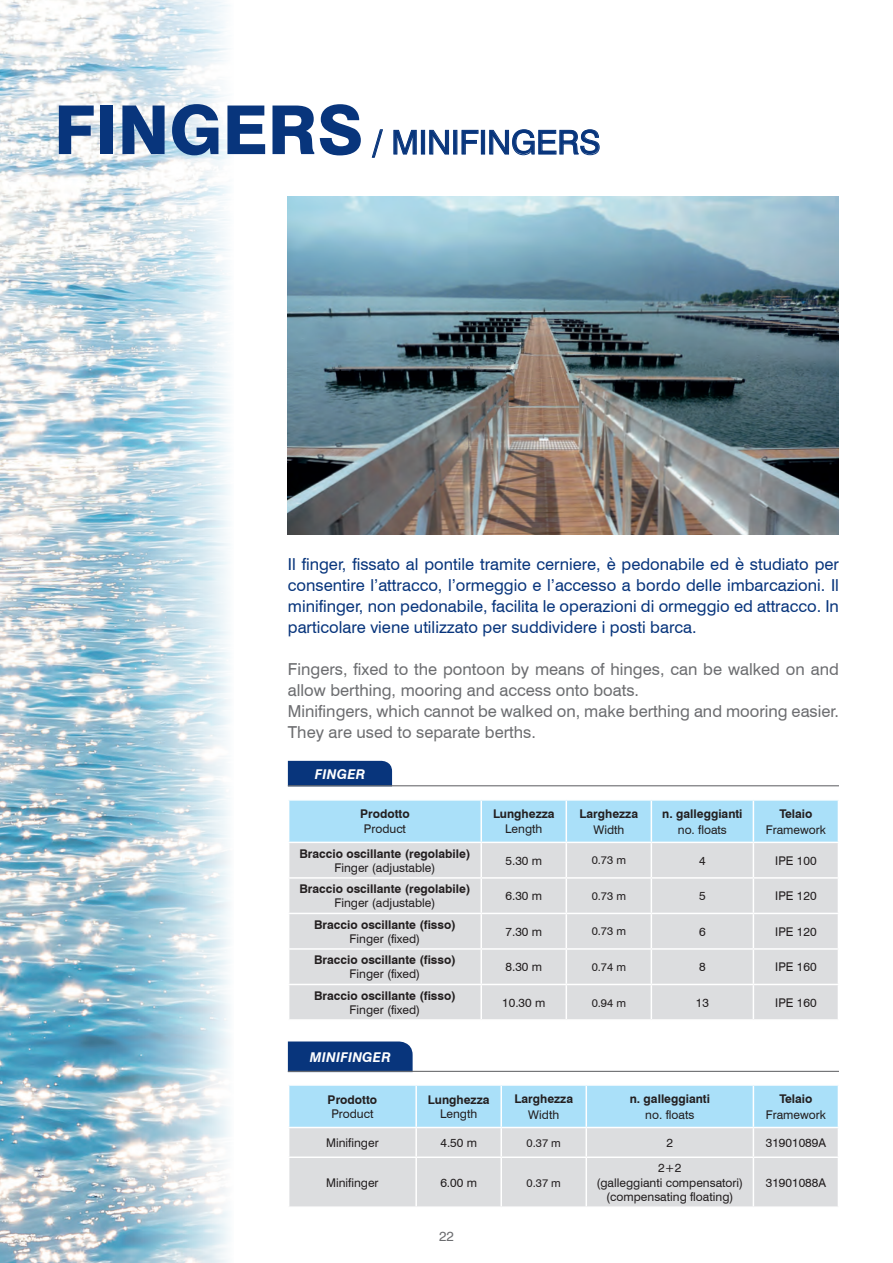
<style>
.page{position:relative;width:893px;height:1263px;background:#fff}
.page>*{position:absolute;margin:0;border:0;box-sizing:border-box;transform-origin:0 0}
.t1{font:33px "Swiss 721 BT";color:#08357c}
.t2{font:16.5px/21px "Swiss 721 BT";color:#08357c;text-align:justify}
.t3{font:16.5px/21px "Swiss 721 BT";color:#6c6d70}
.t4{font:italic 700 13.5px "Swiss 721 BT";letter-spacing:.01em;color:#fff}
.t5{font:13.5px "Swiss 721 BT";color:#6c6d70}
.t6{font:12px/14.4px "Swiss 721 BT";color:#231f20;text-align:center}
.t7{font:700 12px "Swiss 721 BT";color:#231f20}
.t8{font:11.25px "Swiss 721 BT";color:#231f20}
.s1{font-weight:800;font-size:67.5px}
</style>
<div class="page">
<img style="left:0;top:0;width:230px;height:1263px">
<svg style="left:371px;top:129px;width:12px;height:29px"></svg>
<svg style="left:393px;top:129px;width:24px;height:26px"></svg>
<div style="left:421px;top:130px;width:4px;height:24px;border:1px solid #08357c"></div>
<svg style="left:429px;top:129px;width:20px;height:26px"></svg>
<div style="left:453px;top:130px;width:4px;height:24px;border:1px solid #08357c"></div>
<svg style="left:461px;top:130px;width:18px;height:25px"></svg>
<div style="left:481px;top:130px;width:4px;height:24px;border:1px solid #08357c"></div>
<svg style="left:489px;top:129px;width:111px;height:26px"></svg>
<img style="left:288px;top:196px;width:551px;height:338px">
<div style="left:288px;top:761px;width:104px;height:24px;background:#08357c"></div>
<hr style="left:288px;top:785px;width:551px;height:1px;background:#6c6d70">
<div style="left:289px;top:801px;width:549px;height:41px;background:#aae0f9"></div>
<div style="left:289px;top:843px;width:549px;height:176px;background:#dcdddf"></div>
<hr style="left:288px;top:877px;width:193px;height:2px;background:#fff">
<hr style="left:481px;top:877px;width:85px;height:2px;background:#fff">
<hr style="left:566px;top:877px;width:85px;height:2px;background:#fff">
<hr style="left:651px;top:877px;width:102px;height:2px;background:#fff">
<hr style="left:753px;top:877px;width:86px;height:2px;background:#fff">
<hr style="left:566px;top:913px;width:85px;height:1px;background:#fff">
<hr style="left:651px;top:913px;width:102px;height:1px;background:#fff">
<hr style="left:753px;top:913px;width:86px;height:1px;background:#fff">
<hr style="left:566px;top:948px;width:85px;height:2px;background:#fff">
<hr style="left:651px;top:948px;width:102px;height:2px;background:#fff">
<hr style="left:753px;top:948px;width:86px;height:2px;background:#fff">
<hr style="left:566px;top:984px;width:85px;height:1px;background:#fff">
<hr style="left:651px;top:984px;width:102px;height:1px;background:#fff">
<hr style="left:753px;top:984px;width:86px;height:1px;background:#fff">
<hr style="left:288px;top:913px;width:193px;height:1px;background:#fff">
<hr style="left:288px;top:948px;width:193px;height:2px;background:#fff">
<hr style="left:288px;top:984px;width:193px;height:1px;background:#fff">
<hr style="left:480px;top:801px;width:2px;height:41px;background:#fff">
<hr style="left:480px;top:843px;width:2px;height:34px;background:#fff">
<hr style="left:480px;top:879px;width:2px;height:34px;background:#fff">
<hr style="left:481px;top:913px;width:85px;height:1px;background:#fff">
<hr style="left:480px;top:914px;width:2px;height:34px;background:#fff">
<hr style="left:481px;top:948px;width:85px;height:2px;background:#fff">
<hr style="left:480px;top:950px;width:2px;height:34px;background:#fff">
<hr style="left:481px;top:984px;width:85px;height:1px;background:#fff">
<hr style="left:480px;top:985px;width:2px;height:34px;background:#fff">
<hr style="left:566px;top:801px;width:1px;height:41px;background:#fff">
<hr style="left:566px;top:843px;width:1px;height:34px;background:#fff">
<hr style="left:651px;top:843px;width:1px;height:34px;background:#fff">
<hr style="left:566px;top:879px;width:1px;height:34px;background:#fff">
<hr style="left:651px;top:879px;width:1px;height:34px;background:#fff">
<hr style="left:566px;top:914px;width:1px;height:34px;background:#fff">
<hr style="left:651px;top:914px;width:1px;height:34px;background:#fff">
<hr style="left:566px;top:950px;width:1px;height:34px;background:#fff">
<hr style="left:651px;top:950px;width:1px;height:34px;background:#fff">
<hr style="left:566px;top:985px;width:1px;height:34px;background:#fff">
<hr style="left:651px;top:985px;width:1px;height:34px;background:#fff">
<hr style="left:651px;top:801px;width:1px;height:41px;background:#fff">
<hr style="left:753px;top:801px;width:1px;height:41px;background:#fff">
<hr style="left:753px;top:843px;width:1px;height:34px;background:#fff">
<hr style="left:753px;top:879px;width:1px;height:34px;background:#fff">
<hr style="left:753px;top:914px;width:1px;height:34px;background:#fff">
<hr style="left:753px;top:950px;width:1px;height:34px;background:#fff">
<hr style="left:753px;top:985px;width:1px;height:34px;background:#fff">
<svg style="left:288px;top:1041px;width:125px;height:30px;background:#0f3b7f"></svg>
<hr style="left:288px;top:1071px;width:551px;height:1px;background:#6c6d70">
<svg style="left:289px;top:1085px;width:549px;height:122px;background:#ccdfe9"></svg>
<hr style="left:753px;top:1158px;width:1px;height:48px;background:#fff">
<h1 class="t1" style="left:54px;top:122px;width:548px"><span class="s1">FINGERS</span> / MINIFINGERS</h1>
<p class="t2" style="left:288px;top:553px;width:553px">Il finger, fissato al pontile tramite cerniere, è pedonabile ed è studiato per consentire l’attracco, l’ormeggio e l’accesso a bordo delle imbarcazioni. Il minifinger, non pedonabile, facilita le operazioni di ormeggio ed attracco. In particolare viene utilizzato per suddividere i posti barca.</p>
<h2 class="t3" style="left:288px;top:658px;width:553px">Fingers, fixed to the pontoon by means of hinges, can be walked on and allow berthing, mooring and access onto boats.<br>Minifingers, which cannot be walked on, make berthing and mooring easier.<br>They are used to separate berths.</h2>
<p class="t4" style="left:315px;top:766px;width:52px">FINGER</p>
<p class="t7" style="left:360px;top:807px;width:51px">Prodotto</p>
<p class="t6" style="left:364px;top:821px;width:44px">Product</p>
<p class="t7" style="left:579px;top:806px;width:60px">Larghezza</p>
<p class="t6" style="left:593px;top:822px;width:33px">Width</p>
<p class="t7" style="left:662px;top:806px;width:82px">n. galleggianti</p>
<p class="t6" style="left:678px;top:822px;width:51px">no. floats</p>
<p class="t7" style="left:779px;top:806px;width:35px">Telaio</p>
<p class="t6" style="left:766px;top:822px;width:62px">Framework</p>
<p class="t7" style="left:493px;top:807px;width:63px">Lunghezza</p>
<p class="t6" style="left:505px;top:821px;width:39px">Length</p>
<p class="t7" style="left:299px;top:846px;width:173px">Braccio oscillante (regolabile)</p>
<p class="t6" style="left:334px;top:860px;width:103px">Finger (adjustable)</p>
<p class="t7" style="left:299px;top:881px;width:173px">Braccio oscillante (regolabile)</p>
<p class="t6" style="left:334px;top:896px;width:103px">Finger (adjustable)</p>
<p class="t7" style="left:314px;top:917px;width:143px">Braccio oscillante (fisso)</p>
<p class="t6" style="left:350px;top:931px;width:72px">Finger (fixed)</p>
<p class="t7" style="left:314px;top:952px;width:143px">Braccio oscillante (fisso)</p>
<p class="t6" style="left:350px;top:967px;width:72px">Finger (fixed)</p>
<p class="t7" style="left:314px;top:988px;width:143px">Braccio oscillante (fisso)</p>
<p class="t6" style="left:350px;top:1002px;width:72px">Finger (fixed)</p>
<p class="t4" style="left:310px;top:1049px;width:82px">MINIFINGER</p>
<p class="t7" style="left:328px;top:1092px;width:51px">Prodotto</p>
<p class="t6" style="left:331px;top:1106px;width:44px">Product</p>
<p class="t7" style="left:428px;top:1092px;width:63px">Lunghezza</p>
<p class="t6" style="left:440px;top:1106px;width:39px">Length</p>
<p class="t6" style="left:505px;top:853px;width:38px">5.30 m</p>
<p class="t8" style="left:592px;top:853px;width:36px">0.73 m</p>
<p class="t6" style="left:699px;top:853px;width:8px">4</p>
<p class="t6" style="left:775px;top:853px;width:43px">IPE 100</p>
<p class="t6" style="left:505px;top:889px;width:38px">6.30 m</p>
<p class="t8" style="left:592px;top:889px;width:36px">0.73 m</p>
<p class="t6" style="left:699px;top:889px;width:8px">5</p>
<p class="t6" style="left:775px;top:889px;width:43px">IPE 120</p>
<p class="t6" style="left:505px;top:924px;width:38px">7.30 m</p>
<p class="t8" style="left:592px;top:925px;width:36px">0.73 m</p>
<p class="t6" style="left:699px;top:924px;width:8px">6</p>
<p class="t6" style="left:775px;top:924px;width:43px">IPE 120</p>
<p class="t6" style="left:505px;top:960px;width:38px">8.30 m</p>
<p class="t8" style="left:592px;top:960px;width:36px">0.74 m</p>
<p class="t6" style="left:699px;top:960px;width:8px">8</p>
<p class="t6" style="left:775px;top:960px;width:43px">IPE 160</p>
<p class="t6" style="left:502px;top:995px;width:45px">10.30 m</p>
<p class="t8" style="left:592px;top:996px;width:36px">0.94 m</p>
<p class="t6" style="left:696px;top:995px;width:15px">13</p>
<p class="t6" style="left:775px;top:995px;width:43px">IPE 160</p>
<p class="t7" style="left:514px;top:1091px;width:60px">Larghezza</p>
<p class="t6" style="left:528px;top:1107px;width:33px">Width</p>
<p class="t7" style="left:630px;top:1091px;width:82px">n. galleggianti</p>
<p class="t6" style="left:645px;top:1107px;width:51px">no. floats</p>
<p class="t7" style="left:779px;top:1091px;width:35px">Telaio</p>
<p class="t6" style="left:766px;top:1107px;width:62px">Framework</p>
<p class="t6" style="left:326px;top:1135px;width:54px">Minifinger</p>
<p class="t6" style="left:440px;top:1135px;width:38px">4.50 m</p>
<p class="t8" style="left:527px;top:1136px;width:36px">0.37 m</p>
<p class="t6" style="left:667px;top:1135px;width:8px">2</p>
<p class="t6" style="left:766px;top:1135px;width:62px">31901089A</p>
<p class="t6" style="left:326px;top:1175px;width:54px">Minifinger</p>
<p class="t6" style="left:440px;top:1175px;width:38px">6.00 m</p>
<p class="t8" style="left:527px;top:1176px;width:36px">0.37 m</p>
<p class="t6" style="left:596px;top:1161px;width:148px">2+2<br>(galleggianti compensatori) (compensating floating)</p>
<p class="t6" style="left:766px;top:1175px;width:62px">31901088A</p>
<p class="t5" style="left:439px;top:1228px;width:16px">22</p>
</div>
